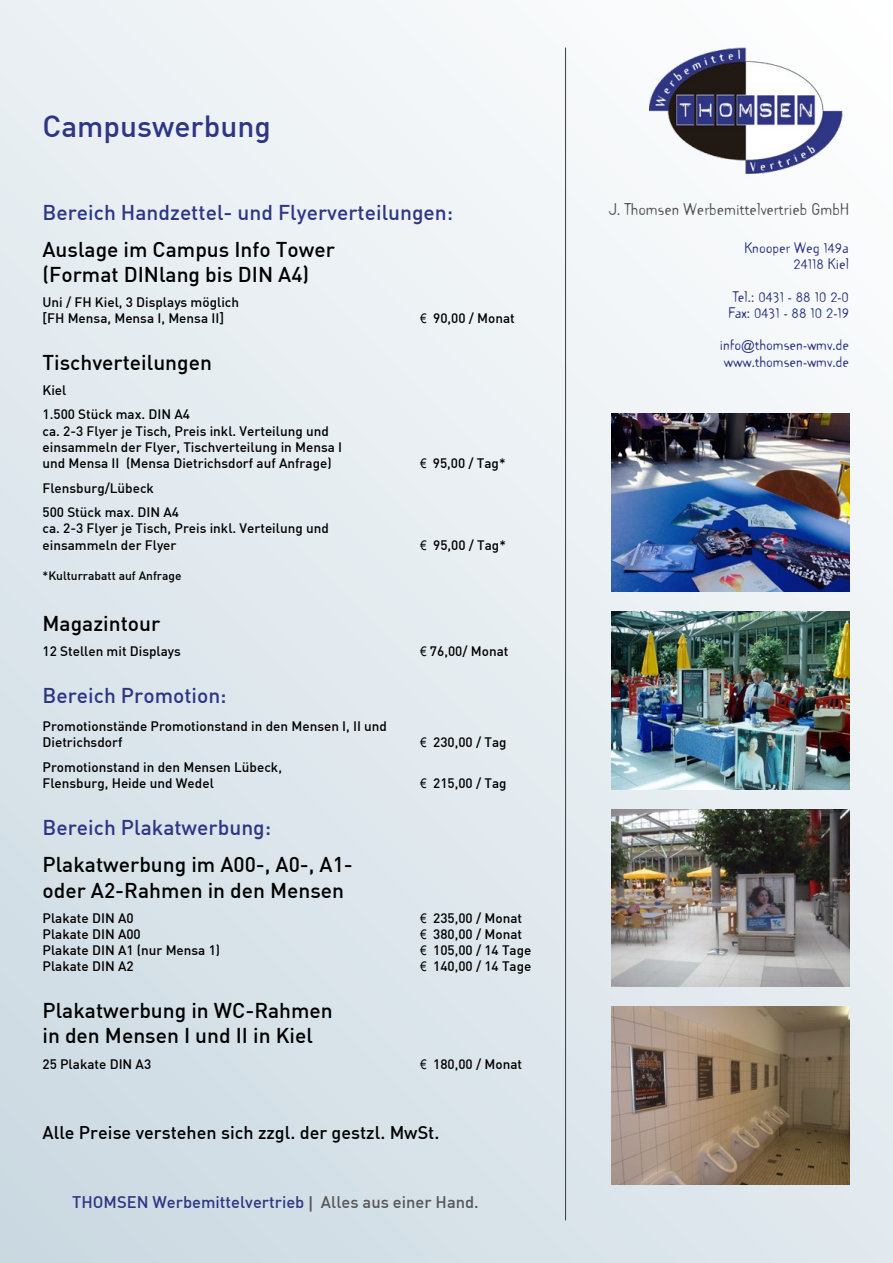
<style>
.page{position:relative;width:893px;height:1263px;background:#fff}
.page>*{position:absolute;margin:0;border:0;box-sizing:border-box;transform-origin:0 0}
.t1{font:500 30px "DIN";color:#2e3684}
.t2{font:500 21px/25.2px "DIN";color:#000}
.t3{font:500 21px "DIN";color:#2e3684}
.t4{font:500 18px "DIN";color:#000}
.t5{font:500 16.5px "DIN";color:#2e3684}
.t6{font:15px "Template Gothic OT";color:#575756}
.t7{font:500 13.5px/16.2px "DIN";color:#000}
.t8{font:13.5px/16.2px "Template Gothic OT";color:#2e3684;text-align:right}
.t9{font:500 12px "DIN";color:#000}
.s1{font-family:"Arial Narrow";font-weight:400}
.s2{font-family:"Arial";font-weight:700;color:#575756}
.s3{color:#575756}
.s4{font-family:"Arial"}
</style>
<div class="page">
<div style="left:0;top:0;width:893px;height:1263px;background:linear-gradient(to bottom,#f4f7f9,#d3dfe6)"></div>
<img style="left:649px;top:48px;width:200px;height:135px">
<hr style="left:565px;top:48px;width:1px;height:1172px;background:#3c3c3b">
<img style="left:612px;top:414px;width:237px;height:177px">
<img style="left:612px;top:611px;width:237px;height:178px">
<img style="left:612px;top:809px;width:237px;height:178px">
<img style="left:612px;top:1007px;width:237px;height:178px">
<h1 class="t1" style="left:43px;top:107px;width:230px">Campuswerbung</h1>
<h2 class="t3" style="left:43px;top:199px;width:412px">Bereich Handzettel- und Flyerverteilungen:</h2>
<h2 class="t2" style="left:43px;top:236px;width:294px">Auslage im Campus Info Tower (Format DINlang bis DIN A4)</h2>
<p class="t7" style="left:43px;top:294px;width:198px">Uni / FH Kiel, 3 Displays möglich [FH Mensa, Mensa I, Mensa II]</p>
<p class="t7" style="left:421px;top:310px;width:96px"><span class="s1">€</span> 90,00 / Monat</p>
<h2 class="t2" style="left:43px;top:349px;width:171px">Tischverteilungen</h2>
<p class="t7" style="left:43px;top:378px;width:149px;line-height:24px">Kiel<br>1.500 Stück max. DIN A4</p>
<p class="t7" style="left:43px;top:422px;width:301px">ca. 2-3 Flyer je Tisch, Preis inkl. Verteilung und einsammeln der Flyer, Tischverteilung in Mensa I und Mensa II (Mensa Dietrichsdorf auf Anfrage)</p>
<p class="t7" style="left:43px;top:476px;width:138px;line-height:24px">Flensburg/Lübeck<br>500 Stück max. DIN A4</p>
<p class="t7" style="left:43px;top:520px;width:288px">ca. 2-3 Flyer je Tisch, Preis inkl. Verteilung und einsammeln der Flyer</p>
<p class="t7" style="left:421px;top:455px;width:87px"><span class="s1">€</span> 95,00 / Tag*</p>
<p class="t7" style="left:421px;top:536px;width:87px"><span class="s1">€</span> 95,00 / Tag*</p>
<p class="t9" style="left:43px;top:568px;width:141px">*Kulturrabatt auf Anfrage</p>
<h2 class="t2" style="left:43px;top:610px;width:119px">Magazintour</h2>
<p class="t7" style="left:43px;top:642px;width:140px">12 Stellen mit Displays</p>
<p class="t7" style="left:421px;top:642px;width:89px"><span class="s1">€</span> 76,00/ Monat</p>
<h2 class="t3" style="left:43px;top:682px;width:186px">Bereich Promotion:</h2>
<p class="t7" style="left:43px;top:717px;width:346px">Promotionstände Promotionstand in den Mensen I, II und<br>Dietrichsdorf</p>
<p class="t7" style="left:421px;top:734px;width:88px"><span class="s1">€</span> 230,00 / Tag</p>
<p class="t7" style="left:43px;top:759px;width:241px">Promotionstand in den Mensen Lübeck,<br>Flensburg, Heide und Wedel</p>
<p class="t7" style="left:421px;top:775px;width:88px"><span class="s1">€</span> 215,00 / Tag</p>
<h2 class="t3" style="left:43px;top:814px;width:230px">Bereich Plakatwerbung:</h2>
<h2 class="t2" style="left:43px;top:851px;width:312px">Plakatwerbung im A00-, A0-, A1- oder A2-Rahmen in den Mensen</h2>
<p class="t7" style="left:43px;top:909px;width:93px">Plakate DIN A0</p>
<p class="t7" style="left:421px;top:909px;width:103px"><span class="s1">€</span> 235,00 / Monat</p>
<p class="t7" style="left:43px;top:926px;width:100px">Plakate DIN A00</p>
<p class="t7" style="left:421px;top:926px;width:103px"><span class="s1">€</span> 380,00 / Monat</p>
<p class="t7" style="left:43px;top:942px;width:179px">Plakate DIN A1 (nur Mensa 1)</p>
<p class="t7" style="left:421px;top:942px;width:112px"><span class="s1">€</span> 105,00 / 14 Tage</p>
<p class="t7" style="left:43px;top:958px;width:93px">Plakate DIN A2</p>
<p class="t7" style="left:421px;top:958px;width:112px"><span class="s1">€</span> 140,00 / 14 Tage</p>
<h2 class="t2" style="left:43px;top:997px;width:292px">Plakatwerbung in WC-Rahmen in den Mensen I und II in Kiel</h2>
<p class="t7" style="left:43px;top:1055px;width:110px">25 Plakate DIN A3</p>
<p class="t7" style="left:421px;top:1055px;width:103px"><span class="s1">€</span> 180,00 / Monat</p>
<h3 class="t4" style="left:43px;top:1121px;width:398px">Alle Preise verstehen sich zzgl. der gestzl. MwSt.</h3>
<p class="t5" style="left:72px;top:1191px;width:408px">THOMSEN Werbemittelvertrieb <span class="s2">|</span> <span class="s3">Alles aus einer Hand.</span></p>
<p class="t6" style="left:609px;top:199px;width:241px">J. Thomsen Werbemittelvertrieb GmbH</p>
<p class="t8" style="left:744px;top:239px;width:106px">Knooper Weg 149a<br>24118 Kiel</p>
<p class="t8" style="left:729px;top:288px;width:122px;text-align:center">Tel.: 0431 - 88 10 2-0<br>Fax: 0431 - 88 10 2-19</p>
<p class="t8" style="left:720px;top:336px;width:131px;text-align:left">info<span class="s4">@</span>thomsen-wmv.de www.thomsen-wmv.de</p>
</div>
